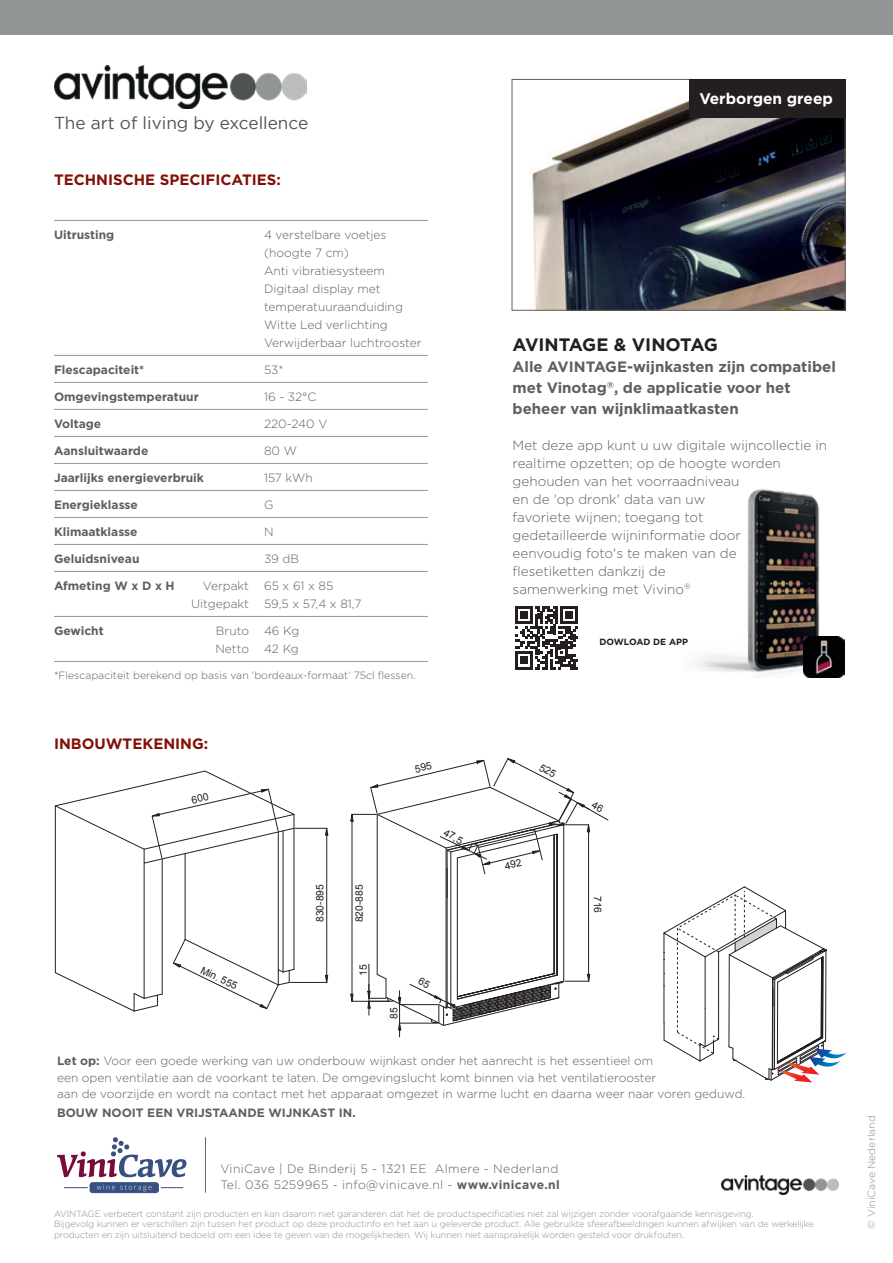
<style>
.page{position:relative;width:893px;height:1263px;background:#fff}
.page>*{position:absolute;margin:0;border:0;box-sizing:border-box;transform-origin:0 0}
.t1{font:700 18px "Gotham";color:#231f20}
.t2{font:17.25px "Gotham";color:#4f5252}
.t3{font:700 15.45px "Gotham";color:#fff}
.t4{font:700 15px/21px "Gotham";color:#635e5a}
.t5{font:700 15px "Gotham";color:#830f06}
.t6{font:300 13.5px/18px "Gotham";color:#635e5a}
.t7{font:300 12.15px/16.2px "Gotham";letter-spacing:.03em;color:#635e5a}
.t8{font:300 12px/18px "Gotham";color:#635e5a}
.t9{font:700 12px "Gotham";color:#635e5a}
.t10{font:300 10.5px "Gotham";color:#635e5a}
.t11{font:300 10.5px "Gotham";color:#938f8b}
.t12{font:10.2px "Arial";color:#231f20}
.t13{font:300 9px/10.8px "Gotham";letter-spacing:-.01em;color:#938f8b}
.t14{font:700 9px "Gotham";color:#231f20}
.s1{font-weight:700}
</style>
<div class="page">
<div style="left:0;top:0;width:893px;height:35px;background:#929595"></div>
<img style="left:722px;top:1175px;width:117px;height:20px">
<svg style="left:161px;top:1187px;width:22px;height:1px"></svg>
<svg style="left:64px;top:1187px;width:24px;height:1px"></svg>
<svg style="left:57px;top:1137px;width:129px;height:40px"></svg>
<div style="left:90px;top:1183px;width:68px;height:9px;background:#375081;border-radius:3px"></div>
<div style="left:90px;top:1182px;width:68px;height:11px;border:1px solid #375081;border-radius:3px"></div>
<svg style="left:97px;top:1184px;width:55px;height:7px"></svg>
<hr style="left:205px;top:1137px;width:1px;height:56px;background:#635e5a">
<img style="left:54px;top:66px;width:252px;height:42px">
<hr style="left:54px;top:220px;width:374px;height:1px;background:#929595">
<hr style="left:54px;top:355px;width:374px;height:1px;background:#929595">
<hr style="left:54px;top:382px;width:374px;height:1px;background:#929595">
<hr style="left:54px;top:409px;width:374px;height:1px;background:#929595">
<hr style="left:54px;top:436px;width:374px;height:1px;background:#929595">
<hr style="left:54px;top:463px;width:374px;height:1px;background:#929595">
<hr style="left:54px;top:490px;width:374px;height:1px;background:#929595">
<hr style="left:54px;top:517px;width:374px;height:1px;background:#929595">
<hr style="left:54px;top:544px;width:374px;height:1px;background:#929595">
<hr style="left:54px;top:571px;width:374px;height:1px;background:#929595">
<hr style="left:54px;top:616px;width:374px;height:1px;background:#929595">
<hr style="left:54px;top:661px;width:374px;height:1px;background:#929595">
<img style="left:532px;top:100px;width:311px;height:209px">
<div style="left:512px;top:79px;width:333px;height:232px;border:1px solid #635e5a"></div>
<div style="left:689px;top:79px;width:156px;height:38px;background:#231f20"></div>
<svg style="left:130px;top:770px;width:111px;height:18px"></svg>
<hr style="left:295px;top:828px;width:32px;height:1px;background:#231f20">
<hr style="left:290px;top:982px;width:37px;height:1px;background:#231f20">
<hr style="left:326px;top:835px;width:1px;height:140px;background:#231f20">
<svg style="left:325px;top:827px;width:3px;height:8px"></svg>
<svg style="left:325px;top:975px;width:3px;height:8px"></svg>
<svg style="left:663px;top:636px;width:183px;height:446px"></svg>
<img style="left:682px;top:489px;width:157px;height:188px">
<img style="left:803px;top:637px;width:41px;height:40px">
<svg style="left:515px;top:606px;width:63px;height:63px"></svg>
<svg style="left:54px;top:788px;width:241px;height:224px"></svg>
<svg style="left:350px;top:758px;width:258px;height:279px"></svg>
<h2 class="t2" style="left:54px;top:113px;width:256px">The art of living by excellence</h2>
<p class="t5" style="left:54px;top:171px;width:228px">TECHNISCHE SPECIFICATIES:</p>
<p class="t9" style="left:54px;top:227px;width:62px">Uitrusting</p>
<p class="t8" style="left:264px;top:225px;width:159px">4 verstelbare voetjes (hoogte 7 cm)<br>Anti vibratiesysteem<br>Digitaal display met temperatuuraanduiding<br>Witte Led verlichting<br>Verwijderbaar luchtrooster</p>
<p class="t9" style="left:54px;top:362px;width:92px">Flescapaciteit*</p>
<p class="t8" style="left:264px;top:360px;width:21px">53*</p>
<p class="t9" style="left:54px;top:389px;width:146px">Omgevingstemperatuur</p>
<p class="t8" style="left:264px;top:387px;width:54px">16 - 32°C</p>
<p class="t9" style="left:54px;top:416px;width:49px">Voltage</p>
<p class="t8" style="left:264px;top:414px;width:65px">220-240 V</p>
<p class="t9" style="left:54px;top:443px;width:96px">Aansluitwaarde</p>
<p class="t8" style="left:264px;top:441px;width:34px">80 W</p>
<p class="t9" style="left:54px;top:470px;width:151px">Jaarlijks energieverbruik</p>
<p class="t8" style="left:264px;top:468px;width:50px">157 kWh</p>
<p class="t9" style="left:54px;top:497px;width:85px">Energieklasse</p>
<p class="t8" style="left:264px;top:495px;width:11px">G</p>
<p class="t9" style="left:54px;top:524px;width:85px">Klimaatklasse</p>
<p class="t8" style="left:264px;top:522px;width:11px">N</p>
<p class="t9" style="left:54px;top:551px;width:87px">Geluidsniveau</p>
<p class="t8" style="left:264px;top:549px;width:37px">39 dB</p>
<p class="t9" style="left:54px;top:578px;width:122px">Afmeting W x D x H</p>
<p class="t8" style="left:203px;top:576px;width:48px">Verpakt</p>
<p class="t8" style="left:264px;top:576px;width:71px">65 x 61 x 85</p>
<p class="t8" style="left:191px;top:594px;width:59px">Uitgepakt</p>
<p class="t8" style="left:264px;top:594px;width:99px">59,5 x 57,4 x 81,7</p>
<p class="t9" style="left:54px;top:623px;width:51px">Gewicht</p>
<p class="t8" style="left:216px;top:621px;width:35px">Bruto</p>
<p class="t8" style="left:264px;top:621px;width:37px">46 Kg</p>
<p class="t8" style="left:215px;top:639px;width:35px">Netto</p>
<p class="t8" style="left:264px;top:639px;width:36px">42 Kg</p>
<p class="t10" style="left:54px;top:669px;width:363px">*Flescapaciteit berekend op basis van ‘bordeaux-formaat’ 75cl flessen.</p>
<p class="t5" style="left:54px;top:735px;width:156px">INBOUWTEKENING:</p>
<p class="t12" style="left:447px;top:826px;width:21px;rotate:29deg">47,5</p>
<p class="t3" style="left:699px;top:90px;width:135px">Verborgen greep</p>
<h1 class="t1" style="left:513px;top:334px;width:207px">AVINTAGE &amp; VINOTAG</h1>
<p class="t4" style="left:513px;top:356px;width:325px">Alle AVINTAGE-wijnkasten zijn compatibel met Vinotag<sup>®</sup>, de applicatie voor het beheer van wijnklimaatkasten</p>
<p class="t6" style="left:513px;top:436px;width:316px">Met deze app kunt u uw digitale wijncollectie in realtime opzetten; op de hoogte worden gehouden van het voorraadniveau<br>en de 'op dronk' data van uw<br>favoriete wijnen; toegang tot<br>gedetailleerde wijninformatie door<br>eenvoudig foto's te maken van de<br>flesetiketten dankzij de<br>samenwerking met Vivino<sup>®</sup></p>
<p class="t14" style="left:599px;top:637px;width:90px">DOWLOAD DE APP</p>
<p class="t12" style="left:204px;top:964px;width:41px;rotate:25deg">Min. 555</p>
<p class="t12" style="left:314px;top:922px;width:39px;rotate:-90deg">830-895</p>
<p class="t12" style="left:353px;top:922px;width:39px;rotate:-90deg">820-885</p>
<p class="t12" style="left:603px;top:896px;width:19px;rotate:90deg">716</p>
<p class="t12" style="left:358px;top:976px;width:13px;rotate:-90deg">15</p>
<p class="t12" style="left:388px;top:1019px;width:13px;rotate:-90deg">85</p>
<p class="t8" style="left:57px;top:1053px;width:690px;line-height:16.5px"><span class="s1">Let op:</span> Voor een goede werking van uw onderbouw wijnkast onder het aanrecht is het essentieel om<br>een open ventilatie aan de voorkant te laten. De omgevingslucht komt binnen via het ventilatierooster<br>aan de voorzijde en wordt na contact met het apparaat omgezet in warme lucht en daarna weer naar voren geduwd.</p>
<p class="t9" style="left:57px;top:1106px;width:300px">BOUW NOOIT EEN VRIJSTAANDE WIJNKAST IN.</p>
<p class="t7" style="left:220px;top:1160px;width:341px">ViniCave | De Binderij 5 - 1321 EE Almere - Nederland<br>Tel. 036 5259965 - info@vinicave.nl - <span class="s1">www.vinicave.nl</span></p>
<p class="t13" style="left:54px;top:1208px;width:761px">AVINTAGE verbetert constant zijn producten en kan daarom niet garanderen dat het de productspecificaties niet zal wijzigen zonder voorafgaande kennisgeving.<br>Bijgevolg kunnen er verschillen zijn tussen het product op deze productinfo en het aan u geleverde product. Alle gebruikte sfeerafbeeldingen kunnen afwijken van de werkelijke producten en zijn uitsluitend bedoeld om een idee te geven van de mogelijkheden. Wij kunnen niet aansprakelijk worden gesteld voor drukfouten.</p>
<p class="t11" style="left:866px;top:1229px;width:115px;rotate:-90deg">© ViniCave Nederland</p>
</div>
